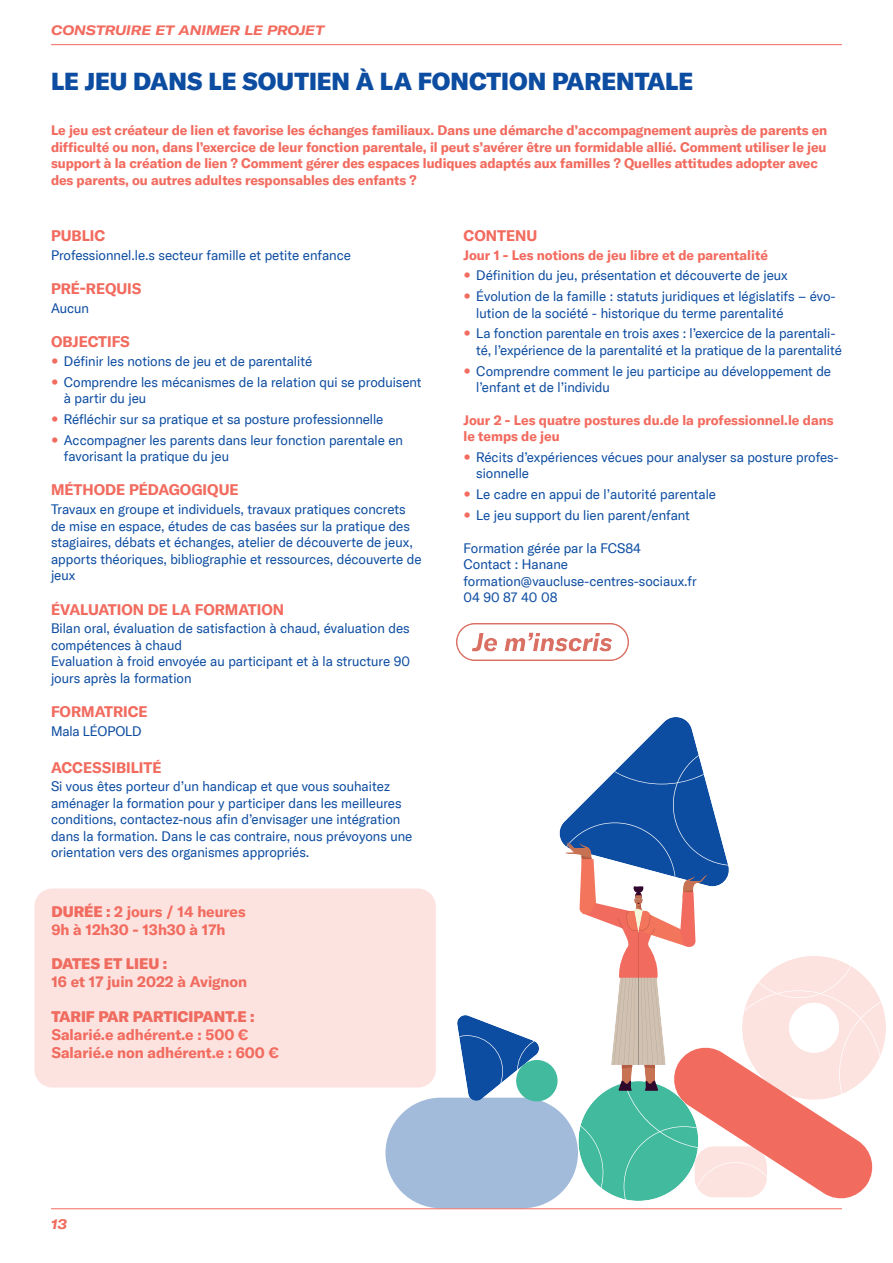
<style>
.page{position:relative;width:893px;height:1263px;background:#fff}
.page>*{position:absolute;margin:0;border:0;box-sizing:border-box;transform-origin:0 0}
.t1{font:24px "GT America LCG Bl";color:#0d4da1}
.t2{font:700 15px/18px "GT America LCG";color:#f26b5f}
.t3{font:15px "GT America LCG Bl";color:#ef6b5f}
.t4{font:700 15px "GT America LCG";color:#ef6b5f}
.t5{font:13.5px/16.5px "GT America LCG";color:#0d4da1}
.t6{font:700 13.5px/16.5px "GT America LCG";letter-spacing:-.005em;color:#f26b5f}
.t7{font:italic 700 expanded 13.5px "GT America LCG";color:#f26b5f}
.s1{font-family:"GT America LCG Bl";font-weight:400}
</style>
<div class="page">
<hr style="left:51px;top:1208px;width:791px;height:1px;background:#f26b5f">
<hr style="left:51px;top:44px;width:791px;height:1px;background:#f26b5f">
<div style="left:34px;top:888px;width:402px;height:199px;background:#fce3e0;border-radius:18px"></div>
<div style="left:385px;top:1098px;width:193px;height:110px;background:#a3bbdb;border-radius:55px"></div>
<svg style="left:456px;top:717px;width:430px;height:486px"></svg>
<img style="left:457px;top:623px;width:171px;height:38px">
<p class="t7" style="left:51px;top:19px;width:275px">CONSTRUIRE ET ANIMER LE PROJET</p>
<h1 class="t1" style="left:51px;top:63px;width:644px">LE JEU DANS LE SOUTIEN À LA FONCTION PARENTALE</h1>
<p class="t6" style="left:51px;top:121px;width:778px">Le jeu est créateur de lien et favorise les échanges familiaux. Dans une démarche d’accompagnement auprès de parents en difficulté ou non, dans l’exercice de leur fonction parentale, il peut s’avérer être un formidable allié. Comment utiliser le jeu support à la création de lien ? Comment gérer des espaces ludiques adaptés aux familles ? Quelles attitudes adopter avec des parents, ou autres adultes responsables des enfants ?</p>
<p class="t2" style="left:51px;top:226px;width:56px">PUBLIC</p>
<p class="t5" style="left:51px;top:246px;width:301px">Professionnel.le.s secteur famille et petite enfance</p>
<p class="t2" style="left:51px;top:279px;width:92px">PRÉ-REQUIS</p>
<p class="t5" style="left:51px;top:299px;width:39px">Aucun</p>
<p class="t2" style="left:51px;top:332px;width:80px">OBJECTIFS</p>
<p class="t5" style="left:64px;top:350px;width:359px;line-height:20.7px">Définir les notions de jeu et de parentalité<br>Comprendre les mécanismes de la relation qui se produisent</p>
<p class="t5" style="left:64px;top:387px;width:341px;line-height:20.7px">à partir du jeu<br>Réfléchir sur sa pratique et sa posture professionnelle<br>Accompagner les parents dans leur fonction parentale en</p>
<p class="t5" style="left:64px;top:447px;width:167px">favorisant la pratique du jeu</p>
<p class="t2" style="left:51px;top:480px;width:189px">MÉTHODE PÉDAGOGIQUE</p>
<p class="t5" style="left:51px;top:500px;width:372px">Travaux en groupe et individuels, travaux pratiques concrets de mise en espace, études de cas basées sur la pratique des stagiaires, débats et échanges, atelier de découverte de jeux, apports théoriques, bibliographie et ressources, découverte de jeux</p>
<p class="t2" style="left:51px;top:599px;width:235px">ÉVALUATION DE LA FORMATION</p>
<p class="t5" style="left:51px;top:619px;width:361px">Bilan oral, évaluation de satisfaction à chaud, évaluation des compétences à chaud<br>Evaluation à froid envoyée au participant et à la structure 90 jours après la formation</p>
<p class="t2" style="left:51px;top:702px;width:98px">FORMATRICE</p>
<p class="t5" style="left:51px;top:722px;width:92px">Mala LÉOPOLD</p>
<p class="t2" style="left:51px;top:757px;width:112px">ACCESSIBILITÉ</p>
<p class="t5" style="left:51px;top:777px;width:363px">Si vous êtes porteur d’un handicap et que vous souhaitez aménager la formation pour y participer dans les meilleures conditions, contactez-nous afin d’envisager une intégration dans la formation. Dans le cas contraire, nous prévoyons une orientation vers des organismes appropriés.</p>
<p class="t2" style="left:51px;top:902px;width:196px"><span class="s1">DURÉE :</span> 2 jours / 14 heures<br>9h à 12h30 - 13h30 à 17h</p>
<p class="t3" style="left:51px;top:952px;width:118px">DATES ET LIEU :</p>
<p class="t4" style="left:51px;top:971px;width:197px">16 et 17 juin 2022 à Avignon</p>
<p class="t3" style="left:51px;top:1005px;width:205px">TARIF PAR PARTICIPANT.E :</p>
<p class="t2" style="left:51px;top:1024px;width:229px">Salarié.e adhérent.e : 500 €<br>Salarié.e non adhérent.e : 600 €</p>
<p class="t2" style="left:463px;top:226px;width:75px">CONTENU</p>
<p class="t6" style="left:463px;top:246px;width:306px">Jour 1 - Les notions de jeu libre et de parentalité</p>
<p class="t5" style="left:476px;top:264px;width:361px;line-height:20.7px">Définition du jeu, présentation et découverte de jeux<br>Évolution de la famille : statuts juridiques et législatifs – évo-</p>
<p class="t5" style="left:476px;top:302px;width:361px;line-height:20.7px">lution de la société - historique du terme parentalité<br>La fonction parentale en trois axes : l’exercice de la parentali-</p>
<p class="t5" style="left:476px;top:339px;width:367px;line-height:20.7px">té, l’expérience de la parentalité et la pratique de la parentalité<br>Comprendre comment le jeu participe au développement de</p>
<p class="t5" style="left:476px;top:378px;width:135px">l’enfant et de l’individu</p>
<p class="t6" style="left:463px;top:411px;width:372px">Jour 2 - Les quatre postures du.de la professionnel.le dans le temps de jeu</p>
<p class="t5" style="left:476px;top:448px;width:364px">Récits d’expériences vécues pour analyser sa posture profes&shy;sionnelle</p>
<p class="t5" style="left:476px;top:483px;width:241px;line-height:20.7px">Le cadre en appui de l’autorité parentale<br>Le jeu support du lien parent/enfant</p>
<p class="t5" style="left:463px;top:539px;width:235px">Formation gérée par la FCS84<br>Contact : Hanane formation@vaucluse-centres-sociaux.fr<br>04 90 87 40 08</p>
<p class="t7" style="left:51px;top:1214px;width:17px">13</p>
</div>
